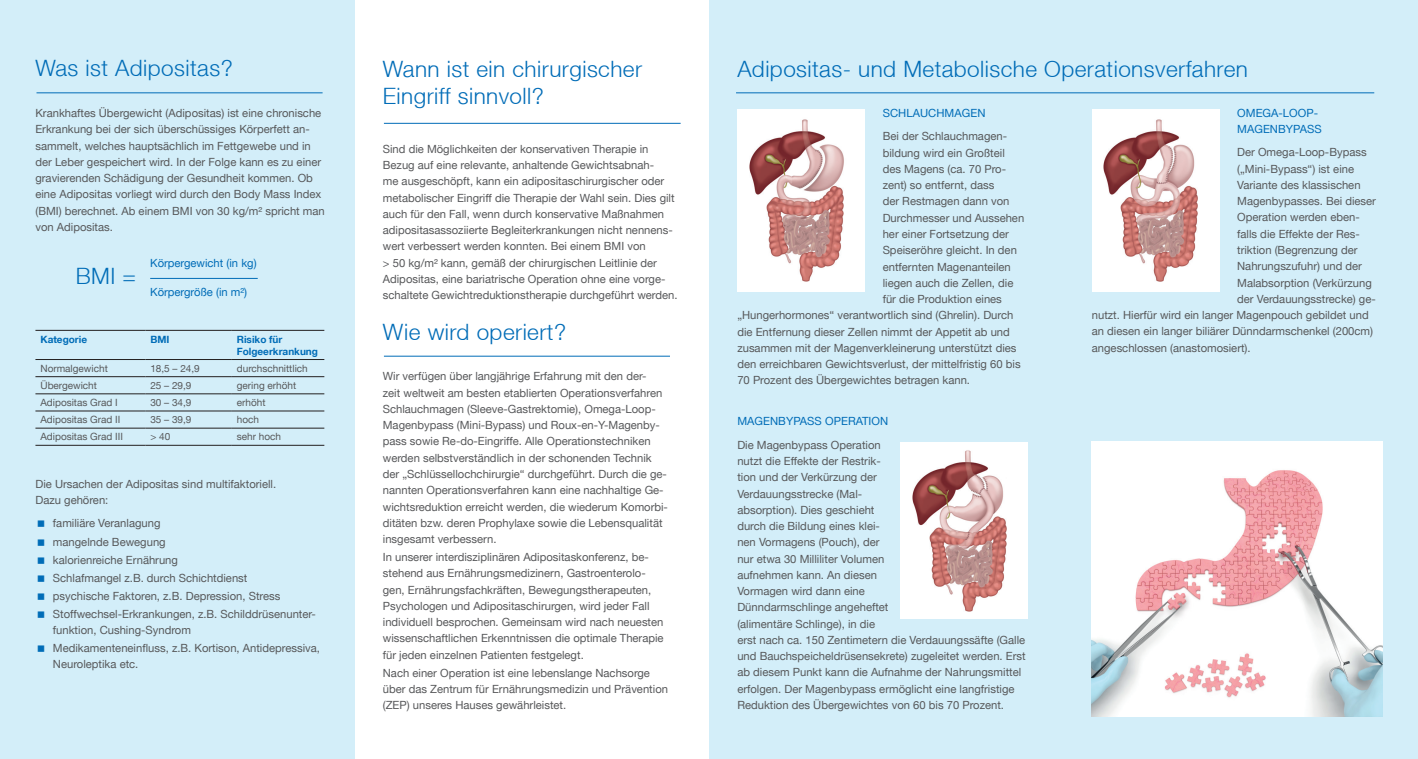
<style>
.page{position:relative;width:1418px;height:759px;background:#fff}
.page>*{position:absolute;margin:0;border:0;box-sizing:border-box;transform-origin:0 0}
.t1{font:300 22.5px/27.5px "Helvetica Neue LT";letter-spacing:.02em;color:#006cb7}
.t2{font:11.25px/16.2px "Helvetica Neue LT";color:#57585a}
.t3{font:11.25px/16.2px "Helvetica Neue LT";letter-spacing:.005em;color:#006cb7}
.t4{font:10px "Helvetica Neue LT";color:#57585a}
.t5{font:700 10px/12px "Helvetica Neue LT";color:#006cb7}
</style>
<div class="page">
<div style="left:0;top:0;width:354px;height:758px;background:#d3eef9"></div>
<div style="left:709px;top:0;width:708px;height:758px;background:#d3eef9"></div>
<hr style="left:384px;top:123px;width:296px;height:1px;background:#006cb7">
<hr style="left:36px;top:92px;width:286px;height:1px;background:#006cb7">
<hr style="left:736px;top:92px;width:638px;height:1px;background:#006cb7">
<hr style="left:384px;top:356px;width:286px;height:1px;background:#006cb7">
<div style="left:737px;top:109px;width:128px;height:182px;background:#fff"></div>
<div style="left:1091px;top:109px;width:128px;height:182px;background:#fff"></div>
<div style="left:900px;top:442px;width:128px;height:176px;background:#fff"></div>
<img style="left:749px;top:119px;width:95px;height:163px">
<img style="left:912px;top:450px;width:95px;height:162px">
<img style="left:1103px;top:119px;width:95px;height:162px">
<img style="left:1091px;top:441px;width:291px;height:275px">
<hr style="left:150px;top:278px;width:108px;height:1px;background:#006cb7">
<hr style="left:35px;top:359px;width:110px;height:1px;background:#231f20">
<hr style="left:145px;top:359px;width:87px;height:1px;background:#231f20">
<hr style="left:232px;top:359px;width:92px;height:1px;background:#231f20">
<hr style="left:35px;top:376px;width:110px;height:1px;background:#231f20">
<hr style="left:145px;top:376px;width:87px;height:1px;background:#231f20">
<hr style="left:232px;top:376px;width:92px;height:1px;background:#231f20">
<hr style="left:35px;top:393px;width:110px;height:1px;background:#231f20">
<hr style="left:145px;top:393px;width:87px;height:1px;background:#231f20">
<hr style="left:232px;top:393px;width:92px;height:1px;background:#231f20">
<hr style="left:35px;top:410px;width:110px;height:1px;background:#231f20">
<hr style="left:145px;top:410px;width:87px;height:1px;background:#231f20">
<hr style="left:232px;top:410px;width:92px;height:1px;background:#231f20">
<hr style="left:35px;top:428px;width:110px;height:1px;background:#231f20">
<hr style="left:145px;top:428px;width:87px;height:1px;background:#231f20">
<hr style="left:232px;top:428px;width:92px;height:1px;background:#231f20">
<hr style="left:35px;top:445px;width:110px;height:1px;background:#231f20">
<hr style="left:145px;top:445px;width:87px;height:1px;background:#231f20">
<hr style="left:232px;top:445px;width:92px;height:1px;background:#231f20">
<hr style="left:35px;top:330px;width:110px;height:1px;background:#231f20">
<hr style="left:145px;top:330px;width:87px;height:1px;background:#231f20">
<hr style="left:232px;top:330px;width:92px;height:1px;background:#231f20">
<h1 class="t1" style="left:35px;top:54px;width:199px">Was ist Adipositas?</h1>
<p class="t2" style="left:35px;top:105px;width:291px">Krankhaftes Übergewicht (Adipositas) ist eine chronische Erkrankung bei der sich überschüssiges Körperfett an&shy;sammelt, welches hauptsächlich im Fettgewebe und in der Leber gespeichert wird. In der Folge kann es zu einer gravierenden Schädigung der Gesundheit kommen. Ob eine Adipositas vorliegt wird durch den Body Mass Index (BMI) berechnet. Ab einem BMI von 30 kg/m² spricht man von Adipositas.</p>
<h1 class="t1" style="left:76px;top:261px;width:62px">BMI =</h1>
<p class="t3" style="left:150px;top:254px;width:108px">Körpergewicht (in kg)</p>
<p class="t3" style="left:150px;top:283px;width:98px">Körpergröße (in m²)</p>
<p class="t5" style="left:40px;top:332px;width:48px">Kategorie</p>
<p class="t5" style="left:150px;top:332px;width:21px">BMI</p>
<p class="t5" style="left:237px;top:332px;width:83px">Risiko für<br>Folgeerkrankung</p>
<p class="t4" style="left:40px;top:362px;width:69px">Normalgewicht</p>
<p class="t4" style="left:150px;top:362px;width:51px">18,5 – 24,9</p>
<p class="t4" style="left:237px;top:362px;width:72px">durchschnittlich</p>
<p class="t4" style="left:40px;top:379px;width:58px">Übergewicht</p>
<p class="t4" style="left:150px;top:379px;width:43px">25 – 29,9</p>
<p class="t4" style="left:237px;top:379px;width:61px">gering erhöht</p>
<p class="t4" style="left:40px;top:396px;width:79px">Adipositas Grad I</p>
<p class="t4" style="left:150px;top:396px;width:43px">30 – 34,9</p>
<p class="t4" style="left:237px;top:396px;width:30px">erhöht</p>
<p class="t4" style="left:40px;top:413px;width:82px">Adipositas Grad II</p>
<p class="t4" style="left:150px;top:413px;width:43px">35 – 39,9</p>
<p class="t4" style="left:237px;top:413px;width:24px">hoch</p>
<p class="t4" style="left:40px;top:430px;width:84px">Adipositas Grad III</p>
<p class="t4" style="left:150px;top:430px;width:21px">&gt; 40</p>
<p class="t4" style="left:237px;top:430px;width:46px">sehr hoch</p>
<p class="t2" style="left:35px;top:475px;width:242px">Die Ursachen der Adipositas sind multifaktoriell.<br>Dazu gehören:</p>
<p class="t2" style="left:53px;top:514px;width:264px;line-height:18px">familiäre Veranlagung<br>mangelnde Bewegung<br>kalorienreiche Ernährung<br>Schlafmangel z.B. durch Schichtdienst<br>psychische Faktoren, z.B. Depression, Stress Stoffwechsel-Erkrankungen, z.B. Schilddrüsenunter-</p>
<p class="t2" style="left:53px;top:620px;width:268px;line-height:18px">funktion, Cushing-Syndrom<br>Medikamenteneinfluss, z.B. Kortison, Antidepressiva,</p>
<p class="t2" style="left:53px;top:655px;width:87px">Neuroleptika etc.</p>
<h1 class="t1" style="left:383px;top:55px;width:261px">Wann ist ein chirurgischer<br>Eingriff sinnvoll?</h1>
<h1 class="t1" style="left:737px;top:55px;width:512px">Adipositas- und Metabolische Operationsverfahren</h1>
<p class="t3" style="left:1237px;top:104px;width:86px">OMEGA-LOOP-<br>MAGENBYPASS</p>
<p class="t2" style="left:1237px;top:144px;width:131px">Der Omega-Loop-Bypass</p>
<p class="t2" style="left:1237px;top:160px;width:118px">(„Mini-Bypass“) ist eine</p>
<p class="t2" style="left:1237px;top:176px;width:125px">Variante des klassischen</p>
<p class="t2" style="left:1237px;top:193px;width:140px">Magenbypasses. Bei dieser</p>
<p class="t2" style="left:1237px;top:209px;width:124px">Operation werden eben-</p>
<p class="t2" style="left:1237px;top:225px;width:124px">falls die Effekte der Res-</p>
<p class="t2" style="left:1237px;top:241px;width:122px">triktion (Begrenzung der</p>
<p class="t2" style="left:1237px;top:258px;width:126px">Nahrungszufuhr) und der</p>
<p class="t2" style="left:1237px;top:274px;width:136px">Malabsorption (Verkürzung</p>
<p class="t2" style="left:1237px;top:290px;width:140px">der Verdauungsstrecke) ge-</p>
<p class="t2" style="left:1091px;top:306px;width:278px">nutzt. Hierfür wird ein langer Magenpouch gebildet und</p>
<p class="t2" style="left:1091px;top:323px;width:283px">an diesen ein langer biliärer Dünndarmschenkel (200cm)</p>
<p class="t2" style="left:1091px;top:339px;width:160px">angeschlossen (anastomosiert).</p>
<p class="t3" style="left:882px;top:105px;width:104px">SCHLAUCHMAGEN</p>
<p class="t2" style="left:882px;top:128px;width:126px">Bei der Schlauchmagen-</p>
<p class="t2" style="left:882px;top:144px;width:124px">bildung wird ein Großteil</p>
<p class="t2" style="left:882px;top:161px;width:125px">des Magens (ca. 70 Pro-</p>
<p class="t2" style="left:882px;top:177px;width:113px">zent) so entfernt, dass</p>
<p class="t2" style="left:882px;top:193px;width:128px">der Restmagen dann von</p>
<p class="t2" style="left:882px;top:209px;width:143px">Durchmesser und Aussehen</p>
<p class="t2" style="left:882px;top:226px;width:128px">her einer Fortsetzung der</p>
<p class="t2" style="left:882px;top:242px;width:136px">Speiseröhre gleicht. In den</p>
<p class="t2" style="left:882px;top:258px;width:130px">entfernten Magenanteilen</p>
<p class="t2" style="left:882px;top:274px;width:132px">liegen auch die Zellen, die</p>
<p class="t2" style="left:882px;top:290px;width:121px">für die Produktion eines</p>
<p class="t2" style="left:737px;top:307px;width:277px">„Hungerhormones“ verantwortlich sind (Ghrelin). Durch</p>
<p class="t2" style="left:737px;top:323px;width:274px">die Entfernung dieser Zellen nimmt der Appetit ab und</p>
<p class="t2" style="left:737px;top:339px;width:281px">zusammen mit der Magenverkleinerung unterstützt dies</p>
<p class="t2" style="left:737px;top:355px;width:285px">den erreichbaren Gewichtsverlust, der mittelfristig 60 bis</p>
<p class="t2" style="left:737px;top:372px;width:234px">70 Prozent des Übergewichtes betragen kann.</p>
<p class="t3" style="left:737px;top:413px;width:152px">MAGENBYPASS OPERATION</p>
<p class="t2" style="left:737px;top:436px;width:290px">Die Magenbypass Operation<br>nutzt die Effekte der Restrik-<br>tion und der Verkürzung der<br>Verdauungsstrecke (Mal-<br>absorption). Dies geschieht<br>durch die Bildung eines klei-<br>nen Vormagens (Pouch), der<br>nur etwa 30 Milliliter Volumen<br>aufnehmen kann. An diesen<br>Vormagen wird dann eine<br>Dünndarmschlinge angeheftet<br>(alimentäre Schlinge), in die<br>erst nach ca. 150 Zentimetern die Verdauungssäfte (Galle und Bauchspeicheldrüsensekrete) zugeleitet werden. Erst ab diesem Punkt kann die Aufnahme der Nahrungsmittel erfolgen. Der Magenbypass ermöglicht eine langfristige Reduktion des Übergewichtes von 60 bis 70 Prozent.</p>
<p class="t2" style="left:383px;top:140px;width:296px">Sind die Möglichkeiten der konservativen Therapie in Bezug auf eine relevante, anhaltende Gewichtsabnah-<br>me ausgeschöpft, kann ein adipositaschirurgischer oder metabolischer Eingriff die Therapie der Wahl sein. Dies gilt auch für den Fall, wenn durch konservative Maßnahmen adipositasassoziierte Begleiterkrankungen nicht nennens&shy;wert verbessert werden konnten. Bei einem BMI von<br>&gt; 50 kg/m² kann, gemäß der chirurgischen Leitlinie der Adipositas, eine bariatrische Operation ohne eine vorge&shy;schaltete Gewichtreduktionstherapie durchgeführt werden.</p>
<h1 class="t1" style="left:383px;top:317px;width:185px">Wie wird operiert?</h1>
<p class="t2" style="left:383px;top:368px;width:287px">Wir verfügen über langjährige Erfahrung mit den der-<br>zeit weltweit am besten etablierten Operationsverfahren Schlauchmagen (Sleeve-Gastrektomie), Omega-Loop-Magenbypass (Mini-Bypass) und Roux-en-Y-Magenby&shy;pass sowie Re-do-Eingriffe. Alle Operationstechniken werden selbstverständlich in der schonenden Technik der „Schlüssellochchirurgie“ durchgeführt. Durch die ge&shy;nannten Operationsverfahren kann eine nachhaltige Ge&shy;wichtsreduktion erreicht werden, die wiederum Komorbi&shy;ditäten bzw. deren Prophylaxe sowie die Lebensqualität insgesamt verbessern.</p>
<p class="t2" style="left:383px;top:548px;width:282px">In unserer interdisziplinären Adipositaskonferenz, be&shy;stehend aus Ernährungsmedizinern, Gastroenterolo&shy;gen, Ernährungsfachkräften, Bewegungstherapeuten, Psychologen und Adipositaschirurgen, wird jeder Fall individuell besprochen. Gemeinsam wird nach neuesten wissenschaftlichen Erkenntnissen die optimale Therapie für jeden einzelnen Patienten festgelegt.</p>
<p class="t2" style="left:383px;top:664px;width:287px">Nach einer Operation ist eine lebenslange Nachsorge über das Zentrum für Ernährungsmedizin und Prävention (ZEP) unseres Hauses gewährleistet.</p>
</div>
